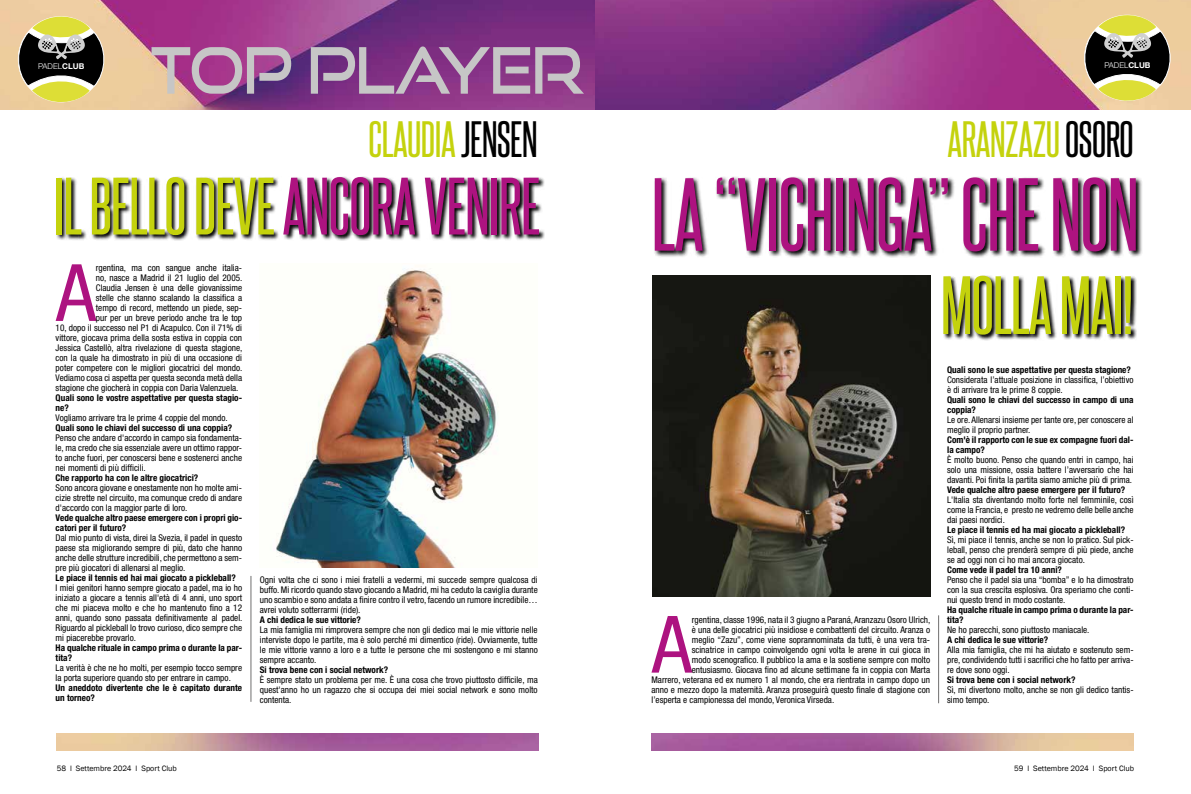
<style>
.page{position:relative;width:1191px;height:794px;background:#fff}
.page>*{position:absolute;margin:0;border:0;box-sizing:border-box;transform-origin:0 0}
.t1{font:88px "Steelfish Rg";letter-spacing:-.01em;color:#ad1380}
.t2{font:condensed 79.2px "Helvetica Neue";color:#ad1380}
.t3{font:70.1px "Steelfish Rg";letter-spacing:-.015em;color:#c4d20d}
.t4{font:69px "Steelfish Rg";letter-spacing:-.01em;color:#ad1380}
.t5{font:64px "Good Times Rg";letter-spacing:-.02em;color:#c6c6c6;scale:.89 1}
.t6{font:44px "Steelfish Rg";letter-spacing:-.01em;color:#c4d20d}
.t7{font:condensed 9.2px/10px "Helvetica Neue";color:#000;text-align:justify}
.t8{font:700 condensed 9.2px/10px "Helvetica Neue";color:#000}
.t9{font:8px "Franklin Gothic";color:#000}
.t10{font:300 8px "Helvetica Neue";color:#fff}
.s1{color:#000}
.s2{color:#c4d20d}
.s3{font-weight:700}
</style>
<div class="page">
<img style="left:0;top:0;width:1191px;height:109px">
<img style="left:57px;top:733px;width:482px;height:17px">
<svg style="left:56px;top:176px;width:489px;height:64px"></svg>
<hr style="left:251px;top:576px;width:1px;height:126px;background:#706f6f">
<svg style="left:18px;top:17px;width:86px;height:85px"></svg>
<img style="left:651px;top:733px;width:482px;height:17px">
<svg style="left:654px;top:177px;width:488px;height:81px"></svg>
<svg style="left:943px;top:275px;width:194px;height:65px"></svg>
<hr style="left:938px;top:615px;width:1px;height:88px;background:#706f6f">
<svg style="left:1084px;top:15px;width:86px;height:86px"></svg>
<img style="left:276px;top:268px;width:223px;height:299px">
<img style="left:652px;top:275px;width:278px;height:322px">
<h3 class="t5" style="left:150px;top:30px;width:489px">TOP PLAYER</h3>
<h3 class="t6" style="left:368px;top:111px;width:171px">CLAUDIA <span class="s1">JENSEN</span></h3>
<h3 class="t4" style="left:54px;top:162px;width:488px"><span class="s2">IL BELLO DEVE</span> ANCORA VENIRE</h3>
<h2 class="t2" style="left:56px;top:247px;width:41px">A</h2>
<p class="t7" style="left:96px;top:263px;width:148px">rgentina, ma con sangue anche italia-</p>
<p class="t10" style="left:38px;top:60px;width:48px">PADEL<span class="s3">CLUB</span></p>
<p class="t7" style="left:96px;top:273px;width:148px">no, nasce a Madrid il 21 luglio del 2005.</p>
<p class="t7" style="left:96px;top:283px;width:148px">Claudia Jensen è una delle giovanissime</p>
<p class="t7" style="left:96px;top:293px;width:148px">stelle che stanno scalando la classifica a</p>
<p class="t7" style="left:96px;top:303px;width:148px">tempo di record, mettendo un piede, sep-</p>
<p class="t7" style="left:96px;top:313px;width:148px">pur per un breve periodo anche tra le top</p>
<p class="t7" style="left:56px;top:323px;width:188px">10, dopo il successo nel P1 di Acapulco. Con il 71% di</p>
<p class="t7" style="left:56px;top:333px;width:188px">vittore, giocava prima della sosta estiva in coppia con</p>
<p class="t7" style="left:56px;top:343px;width:188px">Jessica Castellò, altra rivelazione di questa stagione,</p>
<p class="t7" style="left:56px;top:353px;width:188px">con la quale ha dimostrato in più di una occasione di</p>
<p class="t7" style="left:56px;top:363px;width:188px">poter competere con le migliori giocatrici del mondo.</p>
<p class="t7" style="left:56px;top:373px;width:188px">Vediamo cosa ci aspetta per questa seconda metà della</p>
<p class="t7" style="left:56px;top:383px;width:184px">stagione che giocherà in coppia con Daria Valenzuela.</p>
<p class="t8" style="left:56px;top:392px;width:188px">Quali sono le vostre aspettative per questa stagio&shy;ne?</p>
<p class="t7" style="left:56px;top:413px;width:174px">Vogliamo arrivare tra le prime 4 coppie del mondo.</p>
<p class="t8" style="left:56px;top:422px;width:178px">Quali sono le chiavi del successo di una coppia?</p>
<p class="t7" style="left:56px;top:433px;width:188px">Penso che andare d'accordo in campo sia fondamenta&shy;le, ma credo che sia essenziale avere un ottimo rappor&shy;to anche fuori, per conoscersi bene e sostenerci anche nei momenti di più difficili.</p>
<p class="t8" style="left:56px;top:472px;width:144px">Che rapporto ha con le altre giocatrici?</p>
<p class="t7" style="left:56px;top:483px;width:188px">Sono ancora giovane e onestamente non ho molte ami&shy;cizie strette nel circuito, ma comunque credo di andare d'accordo con la maggior parte di loro.</p>
<p class="t8" style="left:56px;top:512px;width:188px">Vede qualche altro paese emergere con i propri gio&shy;catori per il futuro?</p>
<p class="t7" style="left:56px;top:533px;width:188px">Dal mio punto di vista, direi la Svezia, il padel in questo paese sta migliorando sempre di più, dato che hanno anche delle strutture incredibili, che permettono a sem&shy;pre più giocatori di allenarsi al meglio.</p>
<p class="t8" style="left:56px;top:572px;width:182px">Le piace il tennis ed hai mai giocato a pickleball?</p>
<p class="t7" style="left:56px;top:583px;width:188px">I miei genitori hanno sempre giocato a padel, ma io ho iniziato a giocare a tennis all'età di 4 anni, uno sport che mi piaceva molto e che ho mantenuto fino a 12 anni, quando sono passata definitivamente al padel.<br>Riguardo al pickleball lo trovo curioso, dico sempre che mi piacerebbe provarlo.</p>
<p class="t8" style="left:56px;top:642px;width:188px">Ha qualche rituale in campo prima o durante la par&shy;tita?</p>
<p class="t7" style="left:56px;top:663px;width:188px">La verità è che ne ho molti, per esempio tocco sempre la porta superiore quando sto per entrare in campo.</p>
<p class="t8" style="left:56px;top:682px;width:188px">Un aneddoto divertente che le è capitato durante un torneo?</p>
<p class="t7" style="left:260px;top:575px;width:279px">Ogni volta che ci sono i miei fratelli a vedermi, mi succede sempre qualcosa di buffo. Mi ricordo quando stavo giocando a Madrid, mi ha ceduto la caviglia durante uno scambio e sono andata a finire contro il vetro, facendo un rumore incredibile… avrei voluto sotterrarmi (ride).</p>
<p class="t8" style="left:260px;top:615px;width:103px">A chi dedica le sue vittorie?</p>
<p class="t7" style="left:260px;top:625px;width:279px">La mia famiglia mi rimprovera sempre che non gli dedico mai le mie vittorie nelle interviste dopo le partite, ma è solo perché mi dimentico (ride). Ovviamente, tutte le mie vittorie vanno a loro e a tutte le persone che mi sostengono e mi stanno sempre accanto.</p>
<p class="t8" style="left:260px;top:665px;width:130px">Si trova bene con i social network?</p>
<p class="t7" style="left:260px;top:675px;width:279px">È sempre stato un problema per me. È una cosa che trovo piuttosto difficile, ma quest'anno ho un ragazzo che si occupa dei miei social network e sono molto contenta.</p>
<p class="t10" style="left:1104px;top:59px;width:48px">PADEL<span class="s3">CLUB</span></p>
<h3 class="t6" style="left:947px;top:111px;width:188px">ARANZAZU <span class="s1">OSORO</span></h3>
<h1 class="t1" style="left:651px;top:158px;width:489px">LA “VICHINGA” CHE NON</h1>
<h3 class="t3" style="left:941px;top:260px;width:194px">MOLLA MAI!</h3>
<h2 class="t2" style="left:652px;top:599px;width:41px">A</h2>
<p class="t7" style="left:692px;top:614px;width:240px">rgentina, classe 1996, nata il 3 giugno a Paraná, Aranzazu Osoro Ulrich,</p>
<p class="t7" style="left:692px;top:624px;width:240px">è una delle giocatrici più insidiose e combattenti del circuito. Aranza o</p>
<p class="t7" style="left:692px;top:634px;width:240px">meglio “Zazu”, come viene soprannominata da tutti, è una vera tra-</p>
<p class="t7" style="left:692px;top:644px;width:240px">scinatrice in campo coinvolgendo ogni volta le arene in cui gioca in</p>
<p class="t7" style="left:692px;top:654px;width:240px">modo scenografico. Il pubblico la ama e la sostiene sempre con molto</p>
<p class="t7" style="left:692px;top:664px;width:240px">entusiasmo. Giocava fino ad alcune settimane fa in coppia con Marta</p>
<p class="t7" style="left:651px;top:674px;width:280px">Marrero, veterana ed ex numero 1 al mondo, che era rientrata in campo dopo un</p>
<p class="t7" style="left:651px;top:684px;width:280px">anno e mezzo dopo la maternità. Aranza proseguirà questo finale di stagione con</p>
<p class="t7" style="left:651px;top:694px;width:184px">l’esperta e campionessa del mondo, Veronica Virseda.</p>
<p class="t8" style="left:947px;top:365px;width:185px">Quali sono le sue aspettative per questa stagione?</p>
<p class="t7" style="left:947px;top:375px;width:188px">Considerata l’attuale posizione in classifica, l’obiettivo è di arrivare tra le prime 8 coppie.</p>
<p class="t8" style="left:947px;top:395px;width:188px">Quali sono le chiavi del successo in campo di una coppia?</p>
<p class="t7" style="left:947px;top:415px;width:188px">Le ore. Allenarsi insieme per tante ore, per conoscere al meglio il proprio partner.</p>
<p class="t8" style="left:947px;top:435px;width:188px">Com'è il rapporto con le sue ex compagne fuori dal&shy;la campo?</p>
<p class="t7" style="left:947px;top:455px;width:188px">È molto buono. Penso che quando entri in campo, hai solo una missione, ossia battere l’avversario che hai davanti. Poi finita la partita siamo amiche più di prima.</p>
<p class="t8" style="left:947px;top:485px;width:180px">Vede qualche altro paese emergere per il futuro?</p>
<p class="t7" style="left:947px;top:495px;width:188px">L'Italia sta diventando molto forte nel femminile, così come la Francia, e presto ne vedremo delle belle anche dai paesi nordici.</p>
<p class="t8" style="left:947px;top:525px;width:180px">Le piace il tennis ed ha mai giocato a pickleball?</p>
<p class="t7" style="left:947px;top:535px;width:188px">Sì, mi piace il tennis, anche se non lo pratico. Sul pick&shy;leball, penso che prenderà sempre di più piede, anche se ad oggi non ci ho mai ancora giocato.</p>
<p class="t8" style="left:947px;top:565px;width:116px">Come vede il padel tra 10 anni?</p>
<p class="t7" style="left:947px;top:575px;width:188px">Penso che il padel sia una “bomba” e lo ha dimostrato con la sua crescita esplosiva. Ora speriamo che conti&shy;nui questo trend in modo costante.</p>
<p class="t8" style="left:947px;top:605px;width:188px">Ha qualche rituale in campo prima o durante la par&shy;tita?</p>
<p class="t7" style="left:947px;top:625px;width:144px">Ne ho parecchi, sono piuttosto maniacale.</p>
<p class="t8" style="left:947px;top:635px;width:103px">A chi dedica le sue vittorie?</p>
<p class="t7" style="left:947px;top:645px;width:188px">Alla mia famiglia, che mi ha aiutato e sostenuto sem&shy;pre, condividendo tutti i sacrifici che ho fatto per arriva&shy;re dove sono oggi.</p>
<p class="t8" style="left:947px;top:675px;width:130px">Si trova bene con i social network?</p>
<p class="t7" style="left:947px;top:685px;width:188px">Sì, mi divertono molto, anche se non gli dedico tantis&shy;simo tempo.</p>
<p class="t9" style="left:57px;top:764px;width:122px">58 l Settembre 2024 l Sport Club</p>
<p class="t9" style="left:1014px;top:764px;width:122px">59 l Settembre 2024 l Sport Club</p>
</div>
